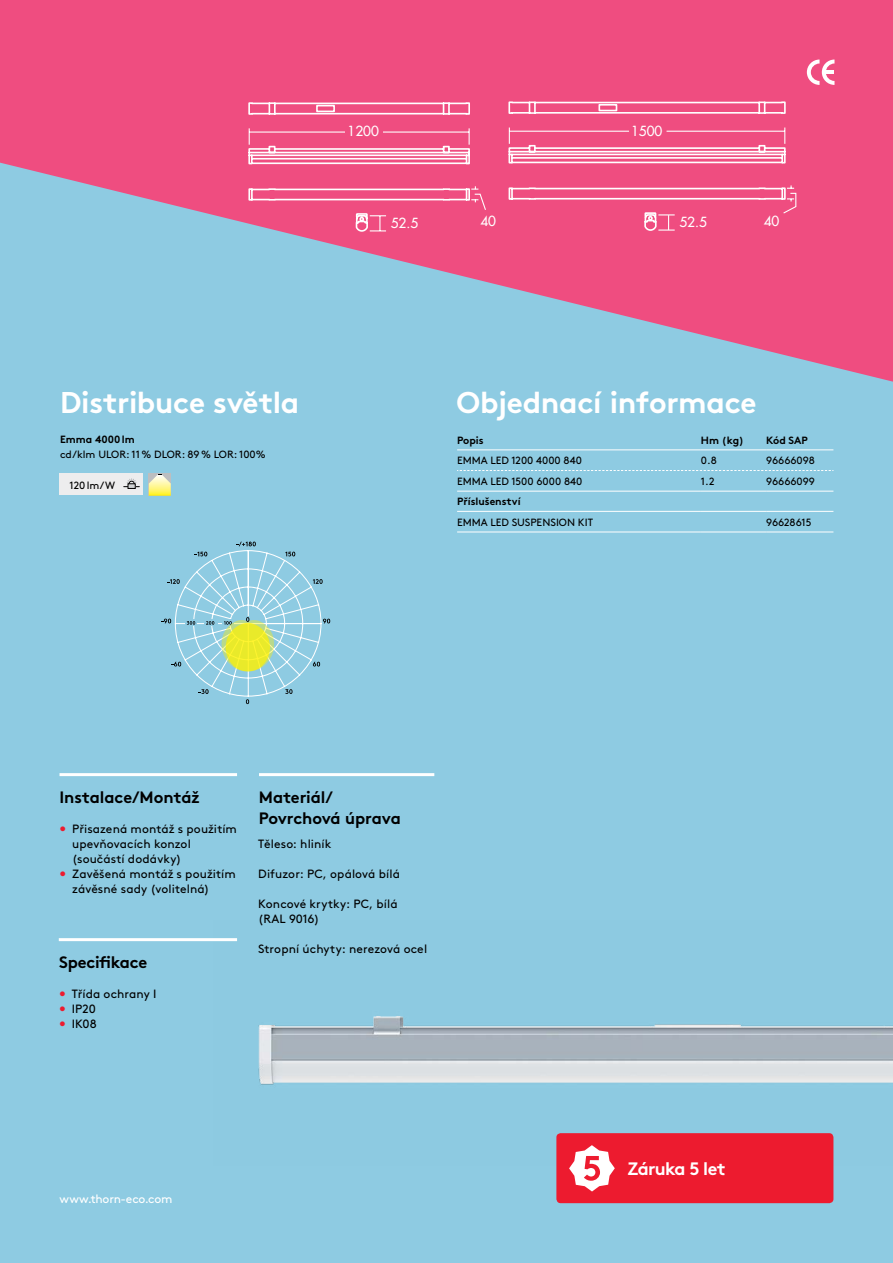
<style>
.page{position:relative;width:893px;height:1263px;background:#8ecbe2}
.page>*{position:absolute;margin:0;border:0;box-sizing:border-box;transform-origin:0 0}
.t1{font:700 30px "Brown";letter-spacing:-.01em;color:#fff}
.t2{font:700 18px "Brown";letter-spacing:-.04em;color:#fff}
.t3{font:700 16.5px/21px "Brown";letter-spacing:-.01em;color:#000}
.t4{font:500 13.5px "Futura LT Pro";color:#fff}
.t5{font:12px/15px "Brown";letter-spacing:.01em;color:#000}
.t6{font:12px "Brown";letter-spacing:-.015em;color:#fff}
.t7{font:10.5px "Brown";color:#000}
.t8{font:700 10.5px "Brown";color:#000}
.s1{color:#ed1b2f}
</style>
<div class="page">
<svg style="left:0;top:0;width:893px;height:382px;fill:#ef4d80"></svg>
<svg style="left:508px;top:101px;width:289px;height:131px;background:#f16490"></svg>
<svg style="left:248px;top:101px;width:239px;height:132px;background:#f06490"></svg>
<img style="left:214px;top:941px;width:679px;height:224px">
<hr style="left:60px;top:773px;width:177px;height:3px;background:#fff">
<hr style="left:259px;top:773px;width:175px;height:3px;background:#fff">
<hr style="left:59px;top:938px;width:178px;height:3px;background:#fff">
<hr style="left:457px;top:449px;width:244px;height:1px;background:#fff">
<hr style="left:701px;top:449px;width:65px;height:1px;background:#fff">
<hr style="left:766px;top:449px;width:67px;height:1px;background:#fff">
<svg style="left:457px;top:470px;width:376px;height:1px"></svg>
<hr style="left:457px;top:491px;width:244px;height:1px;background:#fff">
<hr style="left:701px;top:491px;width:65px;height:1px;background:#fff">
<hr style="left:766px;top:491px;width:67px;height:1px;background:#fff">
<hr style="left:457px;top:511px;width:244px;height:1px;background:#fff">
<hr style="left:701px;top:511px;width:65px;height:1px;background:#fff">
<hr style="left:766px;top:511px;width:67px;height:1px;background:#fff">
<hr style="left:457px;top:532px;width:244px;height:1px;background:#fff">
<hr style="left:701px;top:532px;width:65px;height:1px;background:#fff">
<hr style="left:766px;top:532px;width:67px;height:1px;background:#fff">
<svg style="left:807px;top:60px;width:27px;height:25px"></svg>
<div style="left:121px;top:473px;width:21px;height:22px;background:#ededee"></div>
<div style="left:60px;top:473px;width:67px;height:22px;background:#ededee"></div>
<svg style="left:124px;top:479px;width:15px;height:10px"></svg>
<svg style="left:149px;top:474px;width:22px;height:22px"></svg>
<svg style="left:161px;top:542px;width:169px;height:162px"></svg>
<div style="left:556px;top:1133px;width:277px;height:70px;background:#ed1b2f;border-radius:4px"></div>
<svg style="left:569px;top:1145px;width:46px;height:46px"></svg>
<p class="t4" style="left:348px;top:121px;width:33px">1200</p>
<p class="t4" style="left:391px;top:213px;width:29px">52.5</p>
<p class="t4" style="left:480px;top:211px;width:17px">40</p>
<p class="t4" style="left:631px;top:121px;width:33px">1500</p>
<p class="t4" style="left:679px;top:212px;width:29px">52.5</p>
<p class="t4" style="left:764px;top:211px;width:17px">40</p>
<h1 class="t1" style="left:60px;top:378px;width:241px">Distribuce světla</h1>
<p class="t8" style="left:60px;top:431px;width:76px">Emma 4000lm</p>
<p class="t7" style="left:60px;top:446px;width:207px">cd/klm ULOR: 11% DLOR: 89% LOR: 100%</p>
<p class="t7" style="left:70px;top:477px;width:47px">120lm/W</p>
<h1 class="t1" style="left:456px;top:378px;width:302px">Objednací informace</h1>
<p class="t8" style="left:457px;top:431px;width:28px">Popis</p>
<p class="t8" style="left:701px;top:431px;width:44px">Hm (kg)</p>
<p class="t8" style="left:766px;top:431px;width:43px">Kód SAP</p>
<p class="t7" style="left:457px;top:452px;width:126px">EMMA LED 1200 4000 840</p>
<p class="t7" style="left:701px;top:452px;width:17px">0.8</p>
<p class="t7" style="left:766px;top:452px;width:50px">96666098</p>
<p class="t7" style="left:457px;top:473px;width:127px">EMMA LED 1500 6000 840</p>
<p class="t7" style="left:701px;top:473px;width:15px">1.2</p>
<p class="t7" style="left:766px;top:473px;width:50px">96666099</p>
<p class="t8" style="left:457px;top:493px;width:65px">Příslušenství</p>
<p class="t7" style="left:457px;top:514px;width:137px">EMMA LED SUSPENSION KIT</p>
<p class="t7" style="left:766px;top:514px;width:47px">96628615</p>
<h3 class="t3" style="left:60px;top:785px;width:142px">Instalace/Montáž</h3>
<p class="t5" style="left:72px;top:820px;width:166px;text-indent:-13px"><span class="s1">•</span> Přisazená montáž s použitím upevňovacích konzol (součástí dodávky)</p>
<p class="t5" style="left:72px;top:865px;width:165px;text-indent:-13px"><span class="s1">•</span> Zavěšená montáž s použitím závěsné sady (volitelná)</p>
<h3 class="t3" style="left:59px;top:950px;width:90px">Specifikace</h3>
<p class="t5" style="left:59px;top:985px;width:99px"><span class="s1">•</span> Třída ochrany I</p>
<p class="t5" style="left:59px;top:1000px;width:38px"><span class="s1">•</span> IP20</p>
<p class="t5" style="left:59px;top:1015px;width:39px"><span class="s1">•</span> IK08</p>
<h3 class="t3" style="left:259px;top:785px;width:144px">Materiál/<br>Povrchová úprava</h3>
<p class="t5" style="left:258px;top:835px;width:75px">Těleso: hliník</p>
<p class="t5" style="left:258px;top:865px;width:143px">Difuzor: PC, opálová bílá</p>
<p class="t5" style="left:258px;top:895px;width:141px">Koncové krytky: PC, bílá (RAL 9016)</p>
<p class="t5" style="left:258px;top:940px;width:170px">Stropní úchyty: nerezová ocel</p>
<p class="t6" style="left:60px;top:1190px;width:114px">www.thorn-eco.com</p>
<h2 class="t2" style="left:627px;top:1154px;width:100px">Záruka 5 let</h2>
</div>
